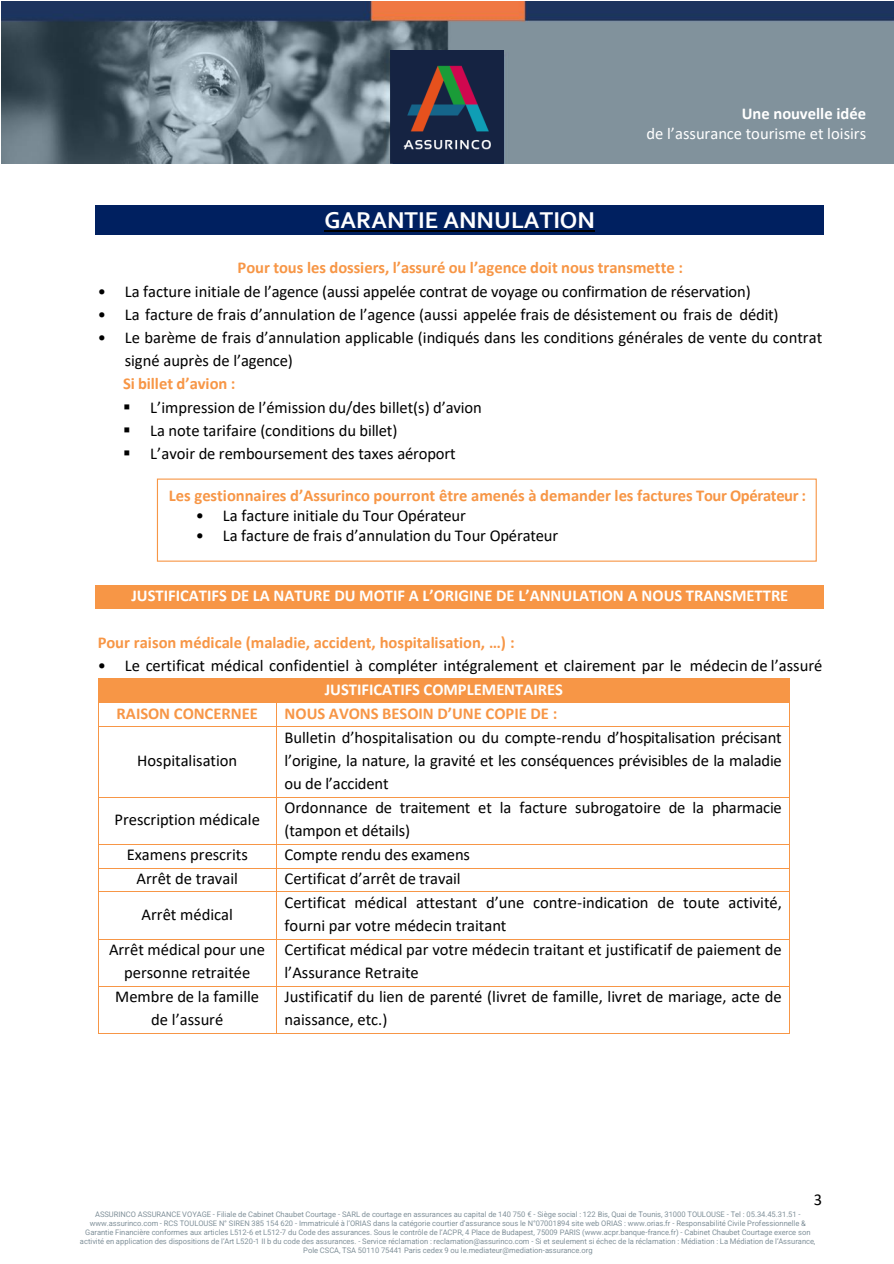
<style>
.page{position:relative;width:894px;height:1264px;background:#fff}
.page>*{position:absolute;margin:0;border:0;box-sizing:border-box;transform-origin:0 0}
.t1{font:700 24px "Corbel";color:#fff}
.t2{font:16.5px/23.2px "Calibri";color:#000}
.t3{font:700 16.5px "Calibri";letter-spacing:-.005em;color:#f79646}
.t4{font:700 16.5px "Calibri";color:#fff}
.t5{font:16.5px "Calibri";color:#fff}
.t6{font:7.5px/9px "Roboto";color:#82929b;text-align:center}
</style>
<div class="page">
<img style="left:2px;top:1px;width:891px;height:163px">
<img style="left:390px;top:51px;width:114px;height:113px">
<div style="left:95px;top:205px;width:729px;height:29px;background:#002060"></div>
<hr style="left:324px;top:230px;width:271px;height:2px;background:#000">
<div style="left:95px;top:585px;width:729px;height:24px;background:#f79646"></div>
<div style="left:98px;top:679px;width:691px;height:23px;background:#f79646"></div>
<hr style="left:98px;top:678px;width:691px;height:1px;background:#f79646">
<hr style="left:98px;top:702px;width:178px;height:1px;background:#f79646">
<hr style="left:277px;top:702px;width:512px;height:1px;background:#f79646">
<svg style="left:98px;top:703px;width:1px;height:23px"></svg>
<hr style="left:98px;top:726px;width:178px;height:1px;background:#f79646">
<svg style="left:276px;top:702px;width:1px;height:24px"></svg>
<hr style="left:277px;top:726px;width:512px;height:1px;background:#f79646">
<svg style="left:789px;top:678px;width:1px;height:48px"></svg>
<hr style="left:98px;top:726px;width:1px;height:70px;background:#f79646">
<hr style="left:276px;top:726px;width:1px;height:70px;background:#f79646">
<hr style="left:789px;top:726px;width:1px;height:70px;background:#f79646">
<hr style="left:98px;top:796px;width:178px;height:1px;background:#f79646">
<hr style="left:277px;top:796px;width:512px;height:1px;background:#f79646">
<hr style="left:98px;top:797px;width:1px;height:46px;background:#f79646">
<hr style="left:276px;top:797px;width:1px;height:46px;background:#f79646">
<hr style="left:789px;top:797px;width:1px;height:46px;background:#f79646">
<hr style="left:98px;top:843px;width:178px;height:1px;background:#f79646">
<hr style="left:277px;top:843px;width:512px;height:1px;background:#f79646">
<hr style="left:98px;top:867px;width:178px;height:1px;background:#f79646">
<hr style="left:277px;top:867px;width:512px;height:1px;background:#f79646">
<svg style="left:98px;top:844px;width:1px;height:47px"></svg>
<hr style="left:98px;top:891px;width:178px;height:1px;background:#f79646">
<svg style="left:276px;top:843px;width:1px;height:49px"></svg>
<hr style="left:277px;top:891px;width:512px;height:1px;background:#f79646">
<svg style="left:789px;top:843px;width:1px;height:49px"></svg>
<hr style="left:98px;top:892px;width:1px;height:46px;background:#f79646">
<hr style="left:276px;top:892px;width:1px;height:46px;background:#f79646">
<hr style="left:789px;top:892px;width:1px;height:46px;background:#f79646">
<hr style="left:98px;top:938px;width:178px;height:1px;background:#f79646">
<hr style="left:277px;top:938px;width:512px;height:1px;background:#f79646">
<hr style="left:98px;top:939px;width:1px;height:46px;background:#f79646">
<hr style="left:276px;top:939px;width:1px;height:46px;background:#f79646">
<hr style="left:789px;top:939px;width:1px;height:46px;background:#f79646">
<hr style="left:98px;top:985px;width:178px;height:1px;background:#f79646">
<hr style="left:277px;top:985px;width:512px;height:1px;background:#f79646">
<hr style="left:98px;top:986px;width:1px;height:46px;background:#f79646">
<hr style="left:98px;top:1032px;width:178px;height:1px;background:#f79646">
<hr style="left:276px;top:986px;width:1px;height:46px;background:#f79646">
<hr style="left:277px;top:1032px;width:512px;height:1px;background:#f79646">
<hr style="left:789px;top:986px;width:1px;height:46px;background:#f79646">
<p class="t4" style="left:741px;top:106px;width:126px">Une nouvelle idée</p>
<p class="t5" style="left:646px;top:127px;width:221px">de l’assurance tourisme et loisirs</p>
<h1 class="t1" style="left:324px;top:210px;width:272px">GARANTIE ANNULATION</h1>
<p class="t3" style="left:237px;top:261px;width:446px">Pour tous les dossiers, l’assuré ou l’agence doit nous transmette :</p>
<p class="t2" style="left:98px;top:281px;width:654px">• La facture initiale de l’agence (aussi appelée contrat de voyage ou confirmation de réservation)</p>
<p class="t2" style="left:98px;top:304px;width:682px">• La facture de frais d’annulation de l’agence (aussi appelée frais de désistement ou frais de dédit)</p>
<p class="t2" style="left:125px;top:327px;width:699px;text-indent:-27px">• Le barème de frais d’annulation applicable (indiqués dans les conditions générales de vente du contrat signé auprès de l’agence)</p>
<p class="t3" style="left:123px;top:377px;width:114px">Si billet d’avion :</p>
<p class="t2" style="left:123px;top:397px;width:360px">▪ L’impression de l’émission du/des billet(s) d’avion</p>
<p class="t2" style="left:123px;top:420px;width:275px">▪ La note tarifaire (conditions du billet)</p>
<p class="t2" style="left:123px;top:443px;width:334px">▪ L’avoir de remboursement des taxes aéroport</p>
<p class="t3" style="left:169px;top:488px;width:638px">Les gestionnaires d’Assurinco pourront être amenés à demander les factures Tour Opérateur :</p>
<p class="t2" style="left:196px;top:505px;width:271px">• La facture initiale du Tour Opérateur</p>
<p class="t2" style="left:196px;top:525px;width:364px">• La facture de frais d’annulation du Tour Opérateur</p>
<h3 class="t4" style="left:131px;top:589px;width:658px">JUSTIFICATIFS DE LA NATURE DU MOTIF A L’ORIGINE DE L’ANNULATION A NOUS TRANSMETTRE</h3>
<h4 class="t3" style="left:98px;top:635px;width:418px">Pour raison médicale (maladie, accident, hospitalisation, …) :</h4>
<p class="t2" style="left:98px;top:655px;width:726px">• Le certificat médical confidentiel à compléter intégralement et clairement par le médecin de l’assuré</p>
<p class="t4" style="left:325px;top:682px;width:239px">JUSTIFICATIFS COMPLEMENTAIRES</p>
<p class="t3" style="left:116px;top:706px;width:143px">RAISON CONCERNEE</p>
<p class="t3" style="left:284px;top:706px;width:274px">NOUS AVONS BESOIN D’UNE COPIE DE :</p>
<p class="t2" style="left:137px;top:750px;width:102px">Hospitalisation</p>
<p class="t2" style="left:284px;top:727px;width:498px;text-align:justify">Bulletin d’hospitalisation ou du compte-rendu d’hospitalisation précisant l’origine, la nature, la gravité et les conséquences prévisibles de la maladie ou de l’accident</p>
<p class="t2" style="left:114px;top:808px;width:147px">Prescription médicale</p>
<p class="t2" style="left:284px;top:797px;width:498px">Ordonnance de traitement et la facture subrogatoire de la pharmacie (tampon et détails)</p>
<p class="t2" style="left:127px;top:844px;width:123px">Examens prescrits</p>
<p class="t2" style="left:284px;top:844px;width:187px">Compte rendu des examens</p>
<p class="t2" style="left:136px;top:868px;width:103px">Arrêt de travail</p>
<p class="t2" style="left:284px;top:868px;width:177px">Certificat d’arrêt de travail</p>
<p class="t2" style="left:142px;top:903px;width:93px">Arrêt médical</p>
<p class="t2" style="left:284px;top:892px;width:498px">Certificat médical attestant d’une contre-indication de toute activité, fourni par votre médecin traitant</p>
<p class="t2" style="left:109px;top:939px;width:158px;text-align:center">Arrêt médical pour une personne retraitée</p>
<p class="t2" style="left:284px;top:939px;width:498px">Certificat médical par votre médecin traitant et justificatif de paiement de l’Assurance Retraite</p>
<p class="t2" style="left:115px;top:986px;width:145px;text-align:center">Membre de la famille de l’assuré</p>
<p class="t2" style="left:284px;top:986px;width:498px">Justificatif du lien de parenté (livret de famille, livret de mariage, acte de naissance, etc.)</p>
<p class="t2" style="left:813px;top:1188px;width:10px">3</p>
<p class="t6" style="left:80px;top:1209px;width:736px">ASSURINCO ASSURANCE VOYAGE - Filiale de Cabinet Chaubet Courtage - SARL de courtage en assurances au capital de 140 750 € - Siège social : 122 Bis, Quai de Tounis, 31000 TOULOUSE - Tel : 05.34.45.31.51 - www.assurinco.com - RCS TOULOUSE N° SIREN 385 154 620 - Immatriculé à l’ORIAS dans la catégorie courtier d’assurance sous le N°07001894 site web ORIAS : www.orias.fr - Responsabilité Civile Professionnelle &amp; Garantie Financière conformes aux articles L512-6 et L512-7 du Code des assurances. Sous le contrôle de l’ACPR, 4 Place de Budapest, 75009 PARIS (www.acpr.banque-france.fr) - Cabinet Chaubet Courtage exerce son activité en application des dispositions de l’Art L520-1 II b du code des assurances. - Service réclamation : reclamation@assurinco.com - Si et seulement si échec de la réclamation : Médiation : La Médiation de l’Assurance, Pole CSCA, TSA 50110 75441 Paris cedex 9 ou le.mediateur@mediation-assurance.org</p>
</div>
